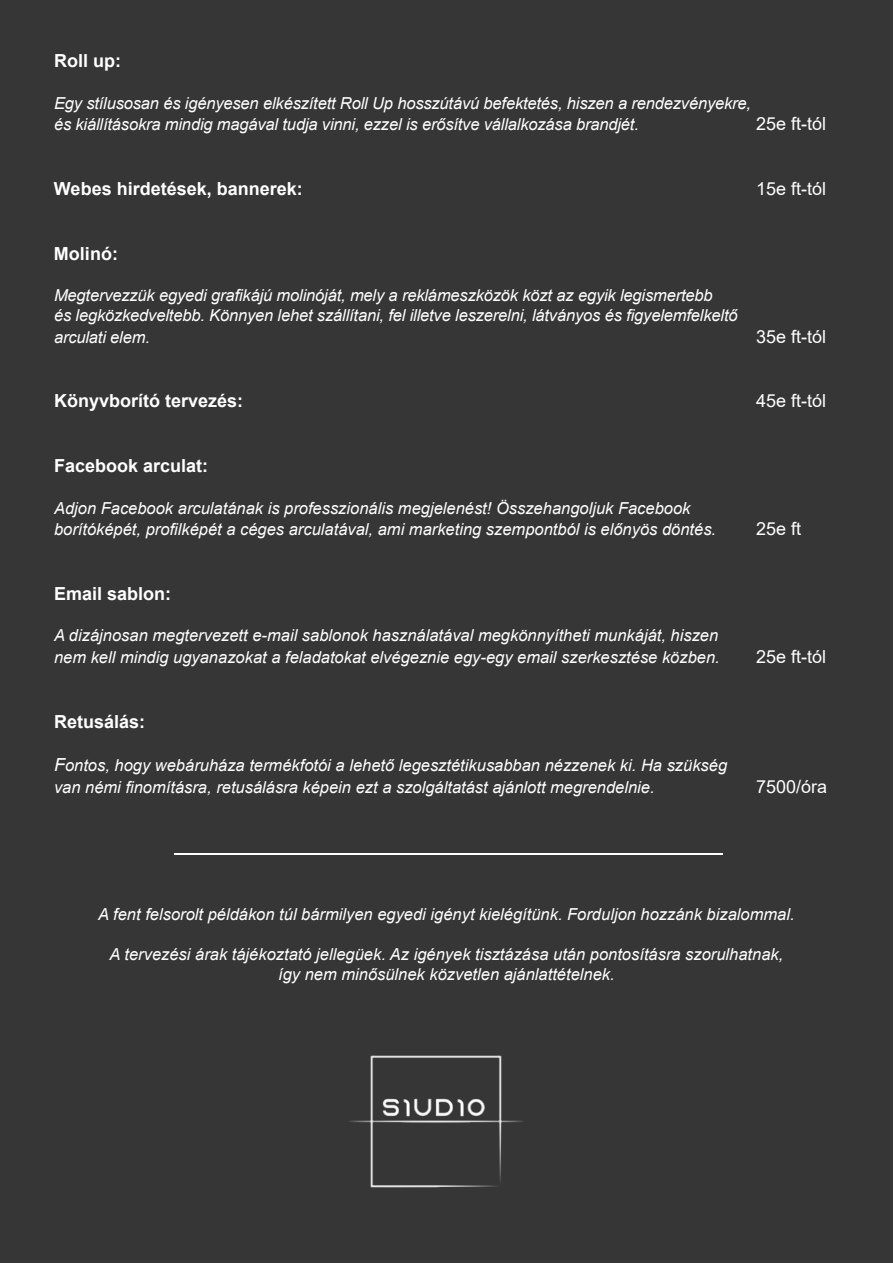
<style>
.page{position:relative;width:893px;height:1263px;background:#363636}
.page>*{position:absolute;margin:0;border:0;box-sizing:border-box;transform-origin:0 0}
.t1{font:700 18px "Arial";color:#fff}
.t2{font:18px "Arial";color:#fff}
.t3{font:italic 16.5px/21.6px "Arial";color:#fff}
.s1{font-size:18px}
</style>
<div class="page">
<hr style="left:174px;top:853px;width:549px;height:2px;background:#fff">
<img style="left:349px;top:1055px;width:174px;height:133px">
<p class="t1" style="left:54px;top:48px;width:68px">Roll up:</p>
<p class="t3" style="left:54px;top:92px;width:699px">Egy stílusosan és igényesen elkészített Roll Up hosszútávú befektetés, hiszen a rendezvényekre, és kiállításokra mindig magával tudja vinni, ezzel is erősítve vállalkozása brandjét.</p>
<p class="t2" style="left:756px;top:111px;width:72px">25e ft-tól</p>
<p class="t1" style="left:54px;top:176px;width:250px">Webes hirdetések, bannerek:</p>
<p class="t2" style="left:756px;top:176px;width:72px">15e ft-tól</p>
<p class="t1" style="left:54px;top:241px;width:65px">Molinó:</p>
<p class="t3" style="left:54px;top:286px;width:685px;line-height:19.8px">Megtervezzük egyedi grafikájú molinóját, mely a reklámeszközök közt az egyik legismertebb<br>és legközkedveltebb. Könnyen lehet szállítani, fel illetve leszerelni, látványos és figyelemfelkeltő</p>
<p class="t3" style="left:54px;top:326px;width:97px">arculati elem.</p>
<p class="t2" style="left:756px;top:324px;width:72px">35e ft-tól</p>
<p class="t1" style="left:54px;top:388px;width:191px">Könyvborító tervezés:</p>
<p class="t2" style="left:756px;top:389px;width:72px">45e ft-tól</p>
<p class="t1" style="left:54px;top:453px;width:156px">Facebook arculat:</p>
<p class="t3" style="left:54px;top:497px;width:664px">Adjon Facebook arculatának is professzionális megjelenést! Összehangoljuk Facebook borítóképét, profilképét a céges arculatával, ami marketing szempontból is előnyös döntés.</p>
<p class="t1" style="left:54px;top:581px;width:119px">Email sablon:</p>
<p class="t3" style="left:54px;top:625px;width:667px">A dizájnosan megtervezett e-mail sablonok használatával megkönnyítheti munkáját, hiszen nem kell mindig ugyanazokat a feladatokat elvégeznie egy-egy email szerkesztése közben.</p>
<p class="t1" style="left:54px;top:709px;width:93px">Retusálás:</p>
<p class="t3" style="left:54px;top:755px;width:675px"><span class="s1">F</span>ontos, hogy webáruháza termékfotói a lehető legesztétikusabban nézzenek ki. Ha szükség van némi finomításra, retusálásra képein ezt a szolgáltatást ajánlott megrendelnie.</p>
<p class="t2" style="left:756px;top:516px;width:47px">25e ft</p>
<p class="t2" style="left:756px;top:644px;width:72px">25e ft-tól</p>
<p class="t2" style="left:756px;top:774px;width:73px">7500/óra</p>
<p class="t3" style="left:98px;top:904px;width:698px">A fent felsorolt példákon túl bármilyen egyedi igényt kielégítünk. Forduljon hozzánk bizalommal.</p>
<p class="t3" style="left:110px;top:944px;width:675px;line-height:19.8px;text-align:center">A tervezési árak tájékoztató jellegüek. Az igények tisztázása után pontosításra szorulhatnak, így nem minősülnek közvetlen ajánlattételnek.</p>
</div>
